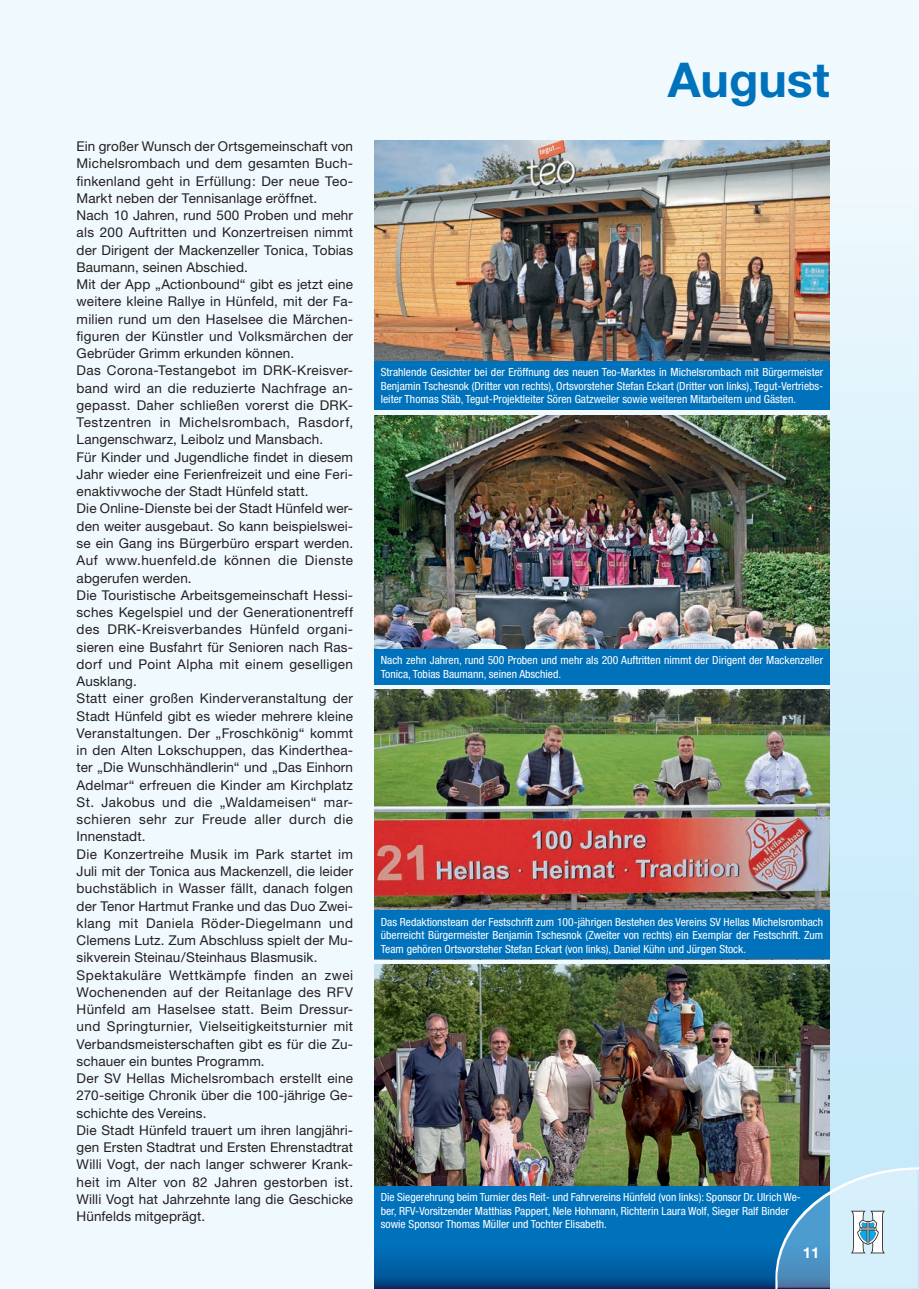
<style>
.page{position:relative;width:919px;height:1289px;background:#fff}
.page>*{position:absolute;margin:0;border:0;box-sizing:border-box;transform-origin:0 0}
.t1{font:700 48px "Helvetica Neue";color:#0072bc}
.t2{font:700 15px "Helvetica Neue";color:#fff}
.t3{font:13.5px/17.2px "Helvetica Neue";letter-spacing:.015em;color:#231f20}
.t4{font:condensed 11.25px/13.5px "Helvetica Neue";color:#fff;text-align:justify}
</style>
<div class="page">
<div style="left:0;top:0;width:829px;height:1288px;background:#f0f9fd"></div>
<div style="left:829px;top:0;width:89px;height:1288px;background:linear-gradient(to bottom,#f3fafd,#bee7fa)"></div>
<img style="left:374px;top:964px;width:455px;height:222px">
<img style="left:374px;top:689px;width:455px;height:221px">
<div style="left:374px;top:910px;width:455px;height:49px;background:#0072bc"></div>
<svg style="left:374px;top:1234px;width:401px;height:54px;background:#0160a6"></svg>
<div style="left:374px;top:1186px;width:455px;height:48px;background:#0072bc"></div>
<img style="left:374px;top:415px;width:455px;height:234px">
<div style="left:374px;top:649px;width:455px;height:35px;background:#0072bc"></div>
<img style="left:374px;top:140px;width:455px;height:221px">
<div style="left:374px;top:361px;width:455px;height:48px;background:#0072bc"></div>
<svg style="left:775px;top:1167px;width:143px;height:121px;background:#9ac3d9"></svg>
<p class="t3" style="left:77px;top:137px;width:278px">Ein großer Wunsch der Ortsgemeinschaft von Michelsrombach und dem gesamten Buch&shy;finkenland geht in Erfüllung: Der neue Teo-Markt neben der Tennisanlage eröffnet.<br>Nach 10 Jahren, rund 500 Proben und mehr als 200 Auftritten und Konzertreisen nimmt der Dirigent der Mackenzeller Tonica, Tobias Baumann, seinen Abschied.<br>Mit der App „Actionbound“ gibt es jetzt eine weitere kleine Rallye in Hünfeld, mit der Fa&shy;milien rund um den Haselsee die Märchen&shy;figuren der Künstler und Volksmärchen der Gebrüder Grimm erkunden können.<br>Das Corona-Testangebot im DRK-Kreisver&shy;band wird an die reduzierte Nachfrage an&shy;gepasst. Daher schließen vorerst die DRK-Testzentren in Michelsrombach, Rasdorf, Langenschwarz, Leibolz und Mansbach.<br>Für Kinder und Jugendliche findet in diesem Jahr wieder eine Ferienfreizeit und eine Feri&shy;enaktivwoche der Stadt Hünfeld statt.<br>Die Online-Dienste bei der Stadt Hünfeld wer&shy;den weiter ausgebaut. So kann beispielswei&shy;se ein Gang ins Bürgerbüro erspart werden.<br>Auf www.huenfeld.de können die Dienste abgerufen werden.<br>Die Touristische Arbeitsgemeinschaft Hessi&shy;sches Kegelspiel und der Generationentreff des DRK-Kreisverbandes Hünfeld organi&shy;sieren eine Busfahrt für Senioren nach Ras&shy;dorf und Point Alpha mit einem geselligen Ausklang.<br>Statt einer großen Kinderveranstaltung der Stadt Hünfeld gibt es wieder mehrere kleine Veranstaltungen. Der „Froschkönig“ kommt in den Alten Lokschuppen, das Kinderthea&shy;ter „Die Wunschhändlerin“ und „Das Einhorn Adelmar“ erfreuen die Kinder am Kirchplatz St. Jakobus und die „Waldameisen“ mar&shy;schieren sehr zur Freude aller durch die Innenstadt.<br>Die Konzertreihe Musik im Park startet im Juli mit der Tonica aus Mackenzell, die leider buchstäblich in Wasser fällt, danach folgen der Tenor Hartmut Franke und das Duo Zwei&shy;klang mit Daniela Röder-Diegelmann und Clemens Lutz. Zum Abschluss spielt der Mu&shy;sikverein Steinau/Steinhaus Blasmusik.<br>Spektakuläre Wettkämpfe finden an zwei Wochenenden auf der Reitanlage des RFV Hünfeld am Haselsee statt. Beim Dressur&shy;und Springturnier, Vielseitigkeitsturnier mit Verbandsmeisterschaften gibt es für die Zu&shy;schauer ein buntes Programm.<br>Der SV Hellas Michelsrombach erstellt eine 270-seitige Chronik über die 100-jährige Ge&shy;schichte des Vereins.<br>Die Stadt Hünfeld trauert um ihren langjähri&shy;gen Ersten Stadtrat und Ersten Ehrenstadtrat Willi Vogt, der nach langer schwerer Krank&shy;heit im Alter von 82 Jahren gestorben ist.<br>Willi Vogt hat Jahrzehnte lang die Geschicke Hünfelds mitgeprägt.</p>
<h1 class="t1" style="left:667px;top:50px;width:163px">August</h1>
<p class="t4" style="left:381px;top:365px;width:444px">Strahlende Gesichter bei der Eröffnung des neuen Teo-Marktes in Michelsrombach mit Bürgermeister Benjamin Tschesnok (Dritter von rechts), Ortsvorsteher Stefan Eckart (Dritter von links), Tegut-Vertriebs&shy;leiter Thomas Stäb, Tegut-Projektleiter Sören Gatzweiler sowie weiteren Mitarbeitern und Gästen.</p>
<p class="t4" style="left:381px;top:653px;width:444px">Nach zehn Jahren, rund 500 Proben und mehr als 200 Auftritten nimmt der Dirigent der Mackenzeller<br>Tonica, Tobias Baumann, seinen Abschied.</p>
<p class="t4" style="left:381px;top:914px;width:444px">Das Redaktionsteam der Festschrift zum 100-jährigen Bestehen des Vereins SV Hellas Michelsrombach überreicht Bürgermeister Benjamin Tschesnok (Zweiter von rechts) ein Exemplar der Festschrift. Zum Team gehören Ortsvorsteher Stefan Eckart (von links), Daniel Kühn und Jürgen Stock.</p>
<p class="t4" style="left:381px;top:1190px;width:422px;text-align:left">Die Siegerehrung beim Turnier des Reit- und Fahrvereins Hünfeld (von links): Sponsor Dr. Ulrich We&shy;ber, RFV-Vorsitzender Matthias Pappert, Nele Hohmann, Richterin Laura Wolf, Sieger Ralf Binder sowie Sponsor Thomas Müller und Tochter Elisabeth.</p>
<p class="t2" style="left:802px;top:1243px;width:18px">11</p>
</div>
